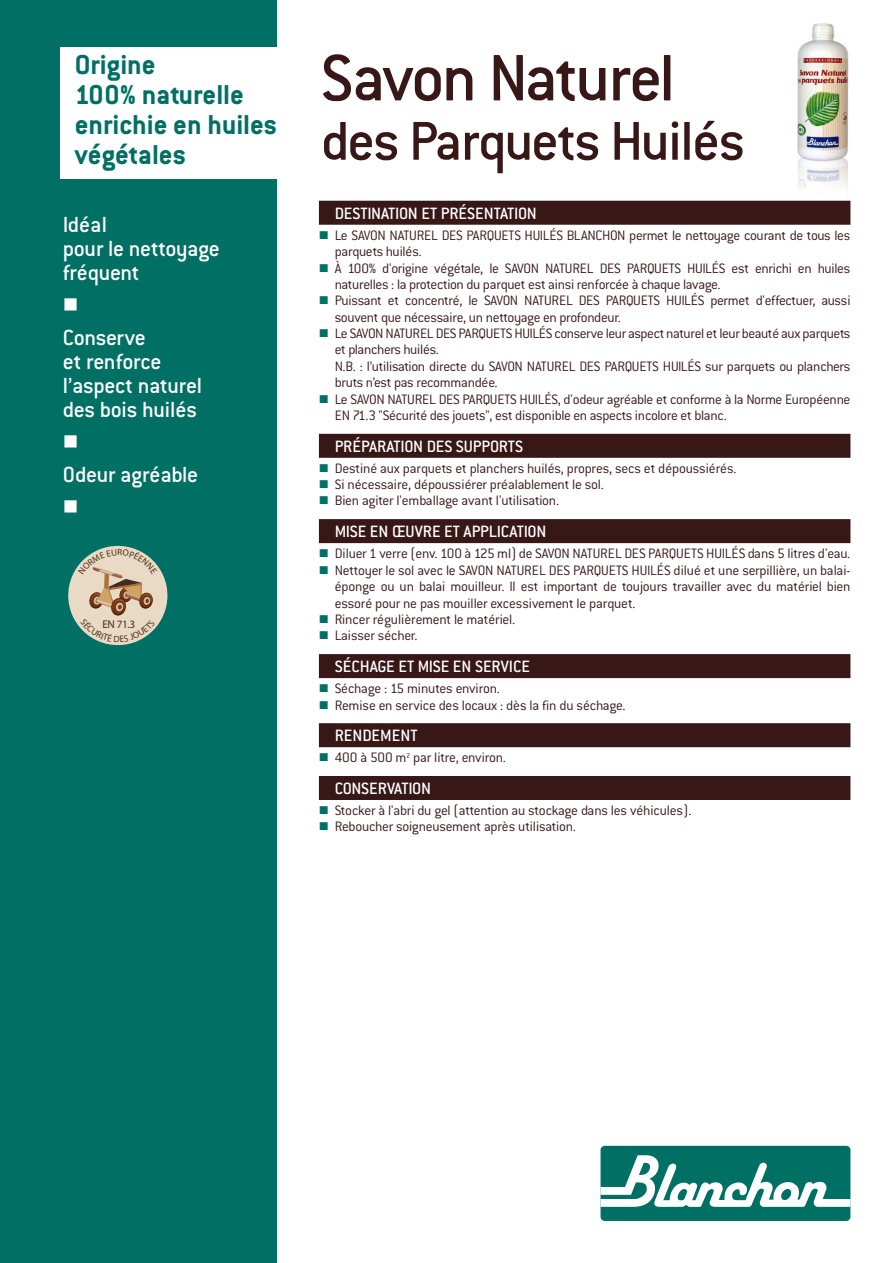
<style>
.page{position:relative;width:893px;height:1263px;background:#fff}
.page>*{position:absolute;margin:0;border:0;box-sizing:border-box;transform-origin:0 0}
.t1{font:500 72px "Conduit ITC";letter-spacing:-.035em;color:#381717}
.t2{font:500 60px "Conduit ITC";letter-spacing:-.025em;color:#381717}
.t3{font:700 30px/30px "Conduit ITC";color:#006f64}
.t4{font:500 24px/24px "Conduit ITC";letter-spacing:-.015em;color:#fff}
.t5{font:500 18px "Conduit ITC";color:#fff}
.t6{font:500 18px "Conduit ITC";letter-spacing:-.02em;color:#fff}
.t7{font:300 15px/16.4px "Conduit ITC";letter-spacing:-.015em;color:#381717}
.t8{font:800 11.25px "Bliss";color:#502c15}
</style>
<div class="page">
<img style="left:732px;top:23px;width:119px;height:178px">
<div style="left:0;top:0;width:276px;height:1263px;background:#006f64"></div>
<div style="left:319px;top:201px;width:531px;height:24px;background:#381717"></div>
<div style="left:319px;top:434px;width:531px;height:24px;background:#381717"></div>
<div style="left:319px;top:519px;width:531px;height:24px;background:#381717"></div>
<div style="left:319px;top:654px;width:531px;height:24px;background:#381717"></div>
<div style="left:319px;top:723px;width:531px;height:24px;background:#381717"></div>
<div style="left:319px;top:776px;width:531px;height:24px;background:#381717"></div>
<div style="left:600px;top:1146px;width:250px;height:75px;background:#006f64;border-radius:4px"></div>
<svg style="left:600px;top:1155px;width:250px;height:52px"></svg>
<div style="left:68px;top:546px;width:99px;height:99px;background:#e9dac6;border-radius:50%"></div>
<div style="left:61px;top:47px;width:220px;height:132px;background:#fff"></div>
<svg style="left:78px;top:549px;width:79px;height:93px"></svg>
<h3 class="t3" style="left:75px;top:52px;width:204px">Origine<br>100% naturelle enrichie en huiles végétales</h3>
<h3 class="t4" style="left:63px;top:215px;width:158px">Idéal<br>pour le nettoyage fréquent</h3>
<h3 class="t4" style="left:63px;top:328px;width:141px">Conserve<br>et renforce l’aspect naturel des bois huilés</h3>
<h3 class="t4" style="left:63px;top:465px;width:137px">Odeur agréable</h3>
<p class="t8" style="left:102px;top:618px;width:34px">EN 71.3</p>
<h1 class="t1" style="left:321px;top:48px;width:356px">Savon Naturel</h1>
<h2 class="t2" style="left:321px;top:116px;width:426px">des Parquets Huilés</h2>
<p class="t5" style="left:335px;top:206px;width:204px">DESTINATION ET PRÉSENTATION</p>
<p class="t7" style="left:335px;top:228px;width:517px">Le SAVON NATUREL DES PARQUETS HUILÉS BLANCHON permet le nettoyage courant de tous les parquets huilés.<br>À 100% d'origine végétale, le SAVON NATUREL DES PARQUETS HUILÉS est enrichi en huiles naturelles : la protection du parquet est ainsi renforcée à chaque lavage.<br>Puissant et concentré, le SAVON NATUREL DES PARQUETS HUILÉS permet d'effectuer, aussi souvent que nécessaire, un nettoyage en profondeur.<br>Le SAVON NATUREL DES PARQUETS HUILÉS conserve leur aspect naturel et leur beauté aux parquets et planchers huilés.<br>N.B. : l’utilisation directe du SAVON NATUREL DES PARQUETS HUILÉS sur parquets ou planchers bruts n’est pas recommandée.<br>Le SAVON NATUREL DES PARQUETS HUILÉS, d'odeur agréable et conforme à la Norme Européenne EN 71.3 "Sécurité des jouets", est disponible en aspects incolore et blanc.</p>
<p class="t5" style="left:335px;top:439px;width:190px">PRÉPARATION DES SUPPORTS</p>
<p class="t7" style="left:335px;top:461px;width:403px">Destiné aux parquets et planchers huilés, propres, secs et dépoussiérés.<br>Si nécessaire, dépoussiérer préalablement le sol.<br>Bien agiter l'emballage avant l'utilisation.</p>
<p class="t5" style="left:335px;top:524px;width:213px">MISE EN ŒUVRE ET APPLICATION</p>
<p class="t7" style="left:335px;top:546px;width:517px">Diluer 1 verre (env. 100 à 125 ml) de SAVON NATUREL DES PARQUETS HUILÉS dans 5 litres d'eau.<br>Nettoyer le sol avec le SAVON NATUREL DES PARQUETS HUILÉS dilué et une serpillière, un balai&shy;éponge ou un balai mouilleur. Il est important de toujours travailler avec du matériel bien essoré pour ne pas mouiller excessivement le parquet.<br>Rincer régulièrement le matériel.<br>Laisser sécher.</p>
<p class="t5" style="left:335px;top:659px;width:197px">SÉCHAGE ET MISE EN SERVICE</p>
<p class="t7" style="left:335px;top:681px;width:293px">Séchage : 15 minutes environ.<br>Remise en service des locaux : dès la fin du séchage.</p>
<p class="t5" style="left:335px;top:728px;width:84px">RENDEMENT</p>
<p class="t7" style="left:335px;top:750px;width:173px">400 à 500 m<sup>2</sup> par litre, environ.</p>
<p class="t6" style="left:335px;top:781px;width:98px">CONSERVATION</p>
<p class="t7" style="left:335px;top:803px;width:358px">Stocker à l'abri du gel (attention au stockage dans les véhicules).<br>Reboucher soigneusement après utilisation.</p>
</div>
